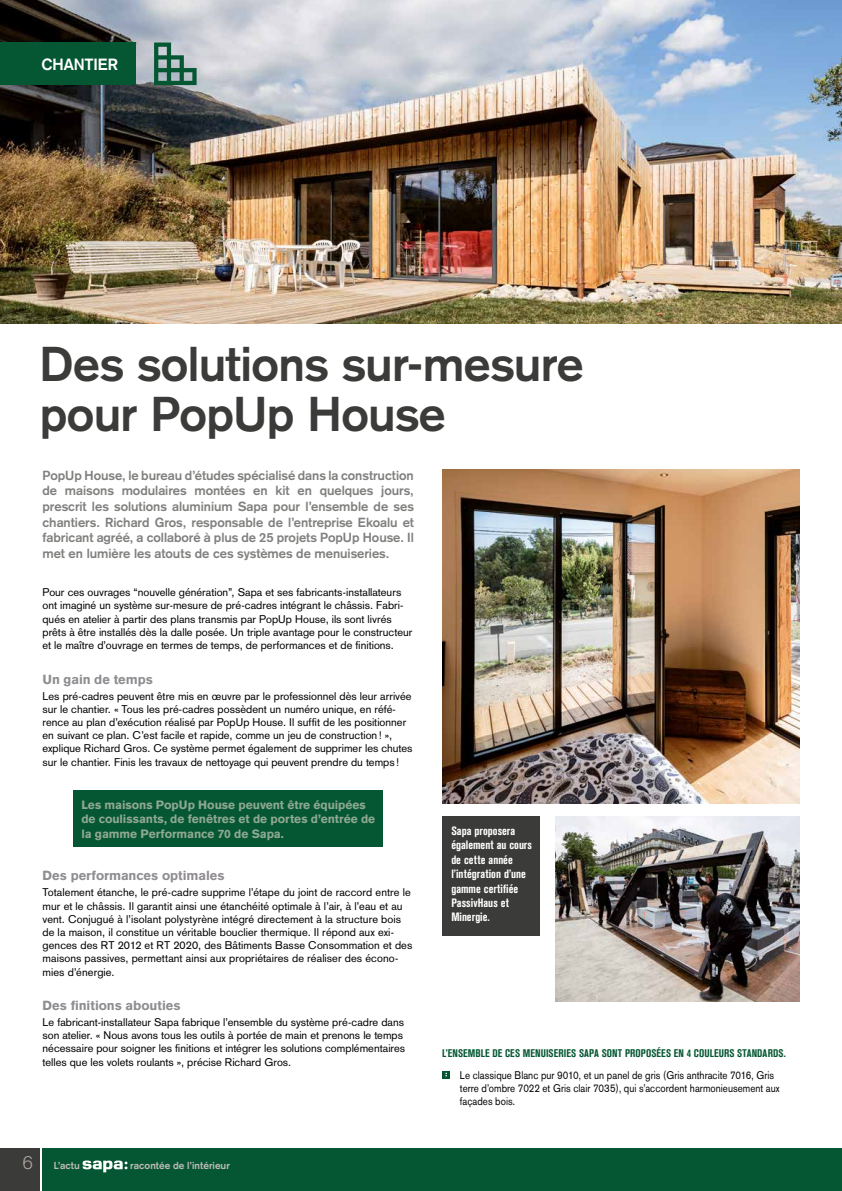
<style>
.page{position:relative;width:842px;height:1191px;background:#fff}
.page>*{position:absolute;margin:0;border:0;box-sizing:border-box;transform-origin:0 0}
.t1{font:700 48px/50px "Akzidenz Grotesk";letter-spacing:-.01em;color:#3b3b3a}
.t2{font:700 16px "Akzidenz Grotesk";color:#fff}
.t3{font:700 13px/15.6px "Akzidenz Grotesk";letter-spacing:-.005em;color:#80807f;text-align:justify}
.t4{font:900 13px "Akzidenz Grotesk";letter-spacing:-.005em;color:#8f8d91}
.t5{font:700 12px/14.4px "Akzidenz Grotesk BE";color:#8fa892}
.t6{font:700 condensed 12px/14.4px "Akzidenz Grotesk BE";color:#fff}
.t7{font:11px/13.2px "Akzidenz Grotesk";letter-spacing:.005em;color:#000}
.t8{font:11px/13.2px "Akzidenz Grotesk BE";letter-spacing:.005em;color:#000;scale:.88 1}
.t9{font:700 condensed 11px "Akzidenz Grotesk BE";letter-spacing:.01em;color:#045732}
.t10{font:700 10px "Akzidenz Grotesk";letter-spacing:.005em;color:#c2bbb7}
.s1{font-weight:300;font-size:18px;color:#ada6a0}
</style>
<div class="page">
<img style="left:556px;top:816px;width:243px;height:185px">
<div style="left:442px;top:816px;width:98px;height:119px;background:#3b3b3a"></div>
<div style="left:43px;top:1148px;width:799px;height:43px;background:#045732"></div>
<div style="left:0;top:1148px;width:40px;height:43px;background:#3b3b3a"></div>
<svg style="left:83px;top:1160px;width:45px;height:12px"></svg>
<img style="left:442px;top:469px;width:357px;height:334px">
<img style="left:0;top:0;width:842px;height:323px">
<svg style="left:442px;top:1070px;width:8px;height:8px"></svg>
<svg style="left:154px;top:43px;width:43px;height:42px;background:#669083"></svg>
<div style="left:0;top:43px;width:135px;height:42px;background:#045732"></div>
<div style="left:74px;top:790px;width:309px;height:57px;background:#045732"></div>
<h2 class="t2" style="left:42px;top:55px;width:78px">CHANTIER</h2>
<h1 class="t1" style="left:40px;top:339px;width:545px">Des solutions sur-mesure pour PopUp House</h1>
<p class="t3" style="left:43px;top:467px;width:373px">PopUp House, le bureau d’études spécialisé dans la construction de maisons modulaires montées en kit en quelques jours, prescrit les solutions aluminium Sapa pour l’ensemble de ses chantiers. Richard Gros, responsable de l’entreprise Ekoalu et fabricant agréé, a collaboré à plus de 25 projets PopUp House. Il met en lumière les atouts de ces systèmes de menuiseries.</p>
<p class="t7" style="left:43px;top:586px;width:371px">Pour ces ouvrages “nouvelle génération”, Sapa et ses fabricants-installateurs ont imaginé un système sur-mesure de pré-cadres intégrant le châssis. Fabri&shy;qués en atelier à partir des plans transmis par PopUp House, ils sont livrés prêts à être installés dès la dalle posée. Un triple avantage pour le constructeur et le maître d’ouvrage en termes de temps, de performances et de finitions.</p>
<p class="t4" style="left:43px;top:671px;width:112px">Un gain de temps</p>
<p class="t7" style="left:43px;top:689px;width:371px">Les pré-cadres peuvent être mis en œuvre par le professionnel dès leur arrivée sur le chantier. « Tous les pré-cadres possèdent un numéro unique, en réfé&shy;rence au plan d’exécution réalisé par PopUp House. Il suffit de les positionner en suivant ce plan. C’est facile et rapide, comme un jeu de construction! », explique Richard Gros. Ce système permet également de supprimer les chutes sur le chantier. Finis les travaux de nettoyage qui peuvent prendre du temps !</p>
<p class="t5" style="left:81px;top:797px;width:295px">Les maisons PopUp House peuvent être équipées de coulissants, de fenêtres et de portes d’entrée de la gamme Performance 70 de Sapa.</p>
<p class="t4" style="left:43px;top:868px;width:184px">Des performances optimales</p>
<p class="t7" style="left:43px;top:886px;width:371px">Totalement étanche, le pré-cadre supprime l’étape du joint de raccord entre le mur et le châssis. Il garantit ainsi une étanchéité optimale à l’air, à l’eau et au vent. Conjugué à l’isolant polystyrène intégré directement à la structure bois de la maison, il constitue un véritable bouclier thermique. Il répond aux exi&shy;gences des RT 2012 et RT 2020, des Bâtiments Basse Consommation et des maisons passives, permettant ainsi aux propriétaires de réaliser des écono&shy;mies d’énergie.</p>
<p class="t4" style="left:43px;top:997px;width:140px">Des finitions abouties</p>
<p class="t7" style="left:43px;top:1015px;width:364px">Le fabricant-installateur Sapa fabrique l’ensemble du système pré-cadre dans son atelier. « Nous avons tous les outils à portée de main et prenons le temps nécessaire pour soigner les finitions et intégrer les solutions complémentaires telles que les volets roulants », précise Richard Gros.</p>
<p class="t10" style="left:23px;top:1159px;width:59px"><span class="s1">6</span> L’actu</p>
<p class="t10" style="left:130px;top:1159px;width:101px">racontée de l’intérieur</p>
<p class="t6" style="left:451px;top:823px;width:82px">Sapa proposera également au cours de cette année l’intégration d’une gamme certifiée<br>PassivHaus et<br>Minergie.</p>
<p class="t9" style="left:442px;top:1047px;width:345px">L’ENSEMBLE DE CES MENUISERIES SAPA SONT PROPOSÉES EN 4 COULEURS STANDARDS.</p>
<p class="t8" style="left:460px;top:1068px;width:365px">Le classique Blanc pur 9010, et un panel de gris (Gris anthracite 7016, Gris terre d’ombre 7022 et Gris clair 7035), qui s’accordent harmonieusement aux façades bois.</p>
</div>
